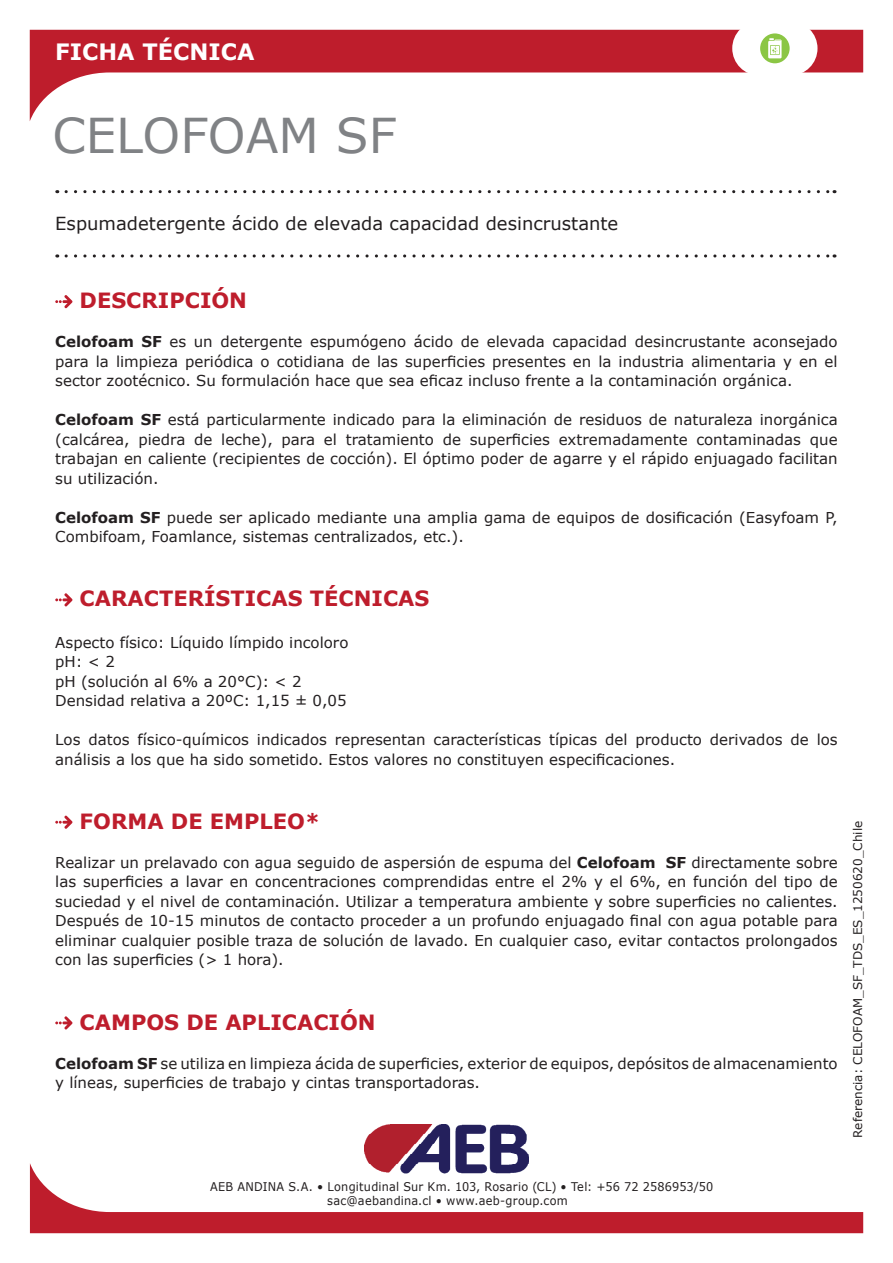
<style>
.page{position:relative;width:893px;height:1263px;background:#fff}
.page>*{position:absolute;margin:0;border:0;box-sizing:border-box;transform-origin:0 0}
.t1{font:48px "Verdana";color:#808285}
.t2{font:700 22.5px "Verdana";color:#fff}
.t3{font:700 21px "Verdana";color:#be1d2c}
.t4{font:18px "Verdana";color:#231f20}
.t5{font:15px/19.5px "Verdana";color:#231f20}
.t6{font:12px/14.4px "Verdana";letter-spacing:.015em;color:#231f20;scale:.94 1}
.t7{font:12px "Verdana";letter-spacing:.015em;color:#231f20}
.s1{font-weight:700}
</style>
<div class="page">
<svg style="left:30px;top:1163px;width:833px;height:70px"></svg>
<svg style="left:30px;top:30px;width:833px;height:91px"></svg>
<svg style="left:66px;top:190px;width:769px;height:3px"></svg>
<svg style="left:66px;top:254px;width:769px;height:4px"></svg>
<div style="left:732px;top:21px;width:85px;height:55px;background:#fff;border-radius:27px"></div>
<div style="left:760px;top:33px;width:30px;height:30px;background:#8bc644;border-radius:50%"></div>
<svg style="left:768px;top:38px;width:14px;height:20px"></svg>
<img style="left:364px;top:1125px;width:165px;height:49px">
<svg style="left:55px;top:295px;width:17px;height:13px"></svg>
<svg style="left:55px;top:593px;width:17px;height:13px"></svg>
<svg style="left:55px;top:816px;width:17px;height:13px"></svg>
<svg style="left:55px;top:1016px;width:17px;height:13px"></svg>
<h2 class="t2" style="left:55px;top:35px;width:201px">FICHA TÉCNICA</h2>
<h1 class="t1" style="left:52px;top:103px;width:345px">CELOFOAM SF</h1>
<p class="t4" style="left:55px;top:211px;width:565px">Espumadetergente ácido de elevada capacidad desincrustante</p>
<h3 class="t3" style="left:80px;top:286px;width:169px">DESCRIPCIÓN</h3>
<p class="t5" style="left:55px;top:332px;width:784px;text-align:justify"><span class="s1">Celofoam SF</span> es un detergente espumógeno ácido de elevada capacidad desincrustante aconsejado para la limpieza periódica o cotidiana de las superficies presentes en la industria alimentaria y en el sector zootécnico. Su formulación hace que sea eficaz incluso frente a la contaminación orgánica.</p>
<p class="t5" style="left:55px;top:410px;width:784px;text-align:justify"><span class="s1">Celofoam SF</span> está particularmente indicado para la eliminación de residuos de naturaleza inorgánica (calcárea, piedra de leche), para el tratamiento de superficies extremadamente contaminadas que trabajan en caliente (recipientes de cocción). El óptimo poder de agarre y el rápido enjuagado facilitan su utilización.</p>
<p class="t5" style="left:55px;top:507px;width:784px"><span class="s1">Celofoam SF</span> puede ser aplicado mediante una amplia gama de equipos de dosificación (Easyfoam P,<br>Combifoam, Foamlance, sistemas centralizados, etc.).</p>
<h3 class="t3" style="left:80px;top:584px;width:351px">CARACTERÍSTICAS TÉCNICAS</h3>
<p class="t5" style="left:55px;top:632px;width:295px">Aspecto físico: Líquido límpido incoloro pH: &lt; 2<br>pH (solución al 6% a 20°C): &lt; 2<br>Densidad relativa a 20ºC: 1,15 ± 0,05</p>
<p class="t5" style="left:55px;top:730px;width:784px">Los datos físico-químicos indicados representan características típicas del producto derivados de los análisis a los que ha sido sometido. Estos valores no constituyen especificaciones.</p>
<h3 class="t3" style="left:80px;top:806px;width:242px">FORMA DE EMPLEO*</h3>
<p class="t5" style="left:55px;top:852px;width:784px;text-align:justify">Realizar un prelavado con agua seguido de aspersión de espuma del <span class="s1">Celofoam SF</span> directamente sobre las superficies a lavar en concentraciones comprendidas entre el 2% y el 6%, en función del tipo de suciedad y el nivel de contaminación. Utilizar a temperatura ambiente y sobre superficies no calientes.<br>Después de 10-15 minutos de contacto proceder a un profundo enjuagado final con agua potable para eliminar cualquier posible traza de solución de lavado. En cualquier caso, evitar contactos prolongados con las superficies (&gt; 1 hora).</p>
<h3 class="t3" style="left:80px;top:1007px;width:298px">CAMPOS DE APLICACIÓN</h3>
<p class="t5" style="left:55px;top:1053px;width:784px"><span class="s1">Celofoam SF</span> se utiliza en limpieza ácida de superficies, exterior de equipos, depósitos de almacenamiento y líneas, superficies de trabajo y cintas transportadoras.</p>
<p class="t7" style="left:850px;top:1137px;width:318px;rotate:-90deg">Referencia: CELOFOAM_SF_TDS_ES_1250620_Chile</p>
<p class="t6" style="left:327px;top:1179px;width:412px;text-indent:-117px">AEB ANDINA S.A. • Longitudinal Sur Km. 103, Rosario (CL) • Tel: +56 72 2586953/50 sac@aebandina.cl • www.aeb-group.com</p>
</div>
